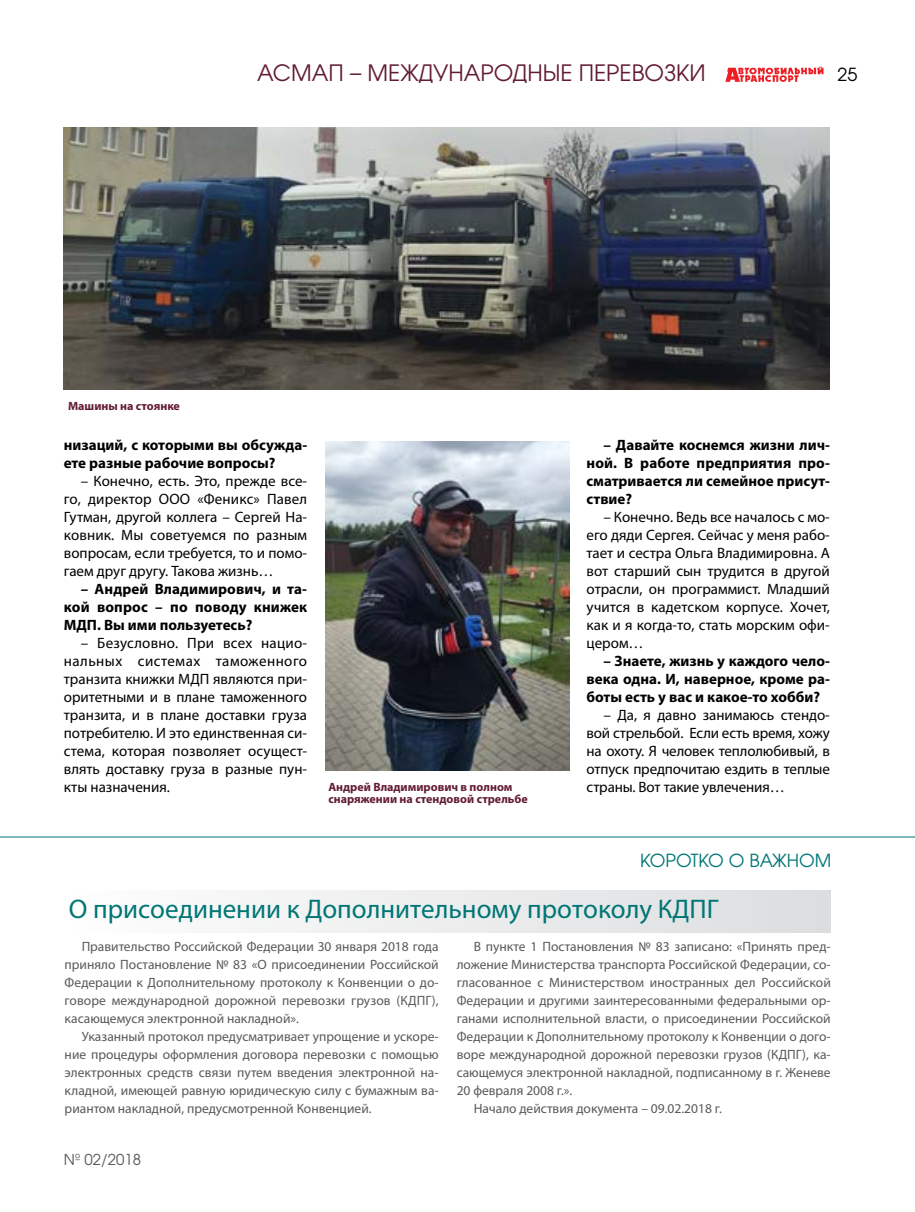
<style>
.page{position:relative;width:915px;height:1212px;background:#fff}
.page>*{position:absolute;margin:0;border:0;box-sizing:border-box;transform-origin:0 0}
.t1{font:27px "Myriad Pro";color:#007675}
.t2{font:22.5px "AG Avalanche C";color:#621c31}
.t3{font:18px "AG Avalanche C";color:#007675}
.t4{font:18px "AG Avalanche C";color:#000}
.t5{font:15px/18px "Myriad Pro";color:#000;text-align:justify}
.t6{font:700 15px/18px "Myriad Pro";color:#000;text-align:justify}
.t7{font:15px "AG Avalanche C";color:#58595b}
.t8{font:13.5px/18px "Myriad Pro";color:#58595b;text-align:justify}
.t9{font:700 12px/12px "Myriad Pro";color:#621c31}
</style>
<div class="page">
<svg style="left:725px;top:66px;width:98px;height:16px"></svg>
<div style="left:65px;top:890px;width:765px;height:43px;background:linear-gradient(to right,#fdfdfe,#dcddde)"></div>
<img style="left:64px;top:128px;width:765px;height:261px">
<img style="left:326px;top:441px;width:243px;height:330px">
<hr style="left:0;top:837px;width:914px;height:1px;background:#007675">
<h2 class="t2" style="left:257px;top:59px;width:450px">АСМАП – МЕЖДУНАРОДНЫЕ ПЕРЕВОЗКИ</h2>
<h3 class="t4" style="left:837px;top:63px;width:21px">25</h3>
<p class="t9" style="left:68px;top:399px;width:113px">Машины на стоянке</p>
<p class="t6" style="left:64px;top:435px;width:245px">низаций, с которыми вы обсужда&shy;ете разные рабочие вопросы?</p>
<p class="t5" style="left:64px;top:472px;width:245px;text-indent:17px">– Конечно, есть. Это, прежде все&shy;го, директор ООО «Феникс» Павел Гутман, другой коллега – Сергей На&shy;ковник. Мы советуемся по разным вопросам, если требуется, то и помо&shy;гаем друг другу. Такова жизнь…</p>
<p class="t6" style="left:64px;top:579px;width:245px;text-indent:17px">– Андрей Владимирович, и та&shy;кой вопрос – по поводу книжек МДП. Вы ими пользуетесь?</p>
<p class="t5" style="left:64px;top:634px;width:245px;text-indent:17px">– Безусловно. При всех нацио&shy;нальных системах таможенного транзита книжки МДП являются при&shy;оритетными и в плане таможенного транзита, и в плане доставки груза потребителю. И это единственная си&shy;стема, которая позволяет осущест&shy;влять доставку груза в разные пун&shy;кты назначения.</p>
<p class="t9" style="left:328px;top:781px;width:201px">Андрей Владимирович в полном снаряжении на стендовой стрельбе</p>
<p class="t6" style="left:586px;top:435px;width:245px;text-indent:17px">– Давайте коснемся жизни лич&shy;ной. В работе предприятия про&shy;сматривается ли семейное присут&shy;ствие?</p>
<p class="t5" style="left:586px;top:508px;width:245px;text-indent:17px">– Конечно. Ведь все началось с мо&shy;его дяди Сергея. Сейчас у меня рабо&shy;тает и сестра Ольга Владимировна. А вот старший сын трудится в другой отрасли, он программист. Младший учится в кадетском корпусе. Хочет, как и я когда-то, стать морским офи&shy;цером…</p>
<p class="t6" style="left:586px;top:651px;width:245px;text-indent:17px">– Знаете, жизнь у каждого чело&shy;века одна. И, наверное, кроме ра&shy;боты есть у вас и какое-то хобби?</p>
<p class="t5" style="left:586px;top:706px;width:245px;text-indent:17px">– Да, я давно занимаюсь стендо&shy;вой стрельбой. Если есть время, хожу на охоту. Я человек теплолюбивый, в отпуск предпочитаю ездить в теплые страны. Вот такие увлечения…</p>
<h3 class="t3" style="left:640px;top:850px;width:192px">КОРОТКО О ВАЖНОМ</h3>
<h1 class="t1" style="left:69px;top:892px;width:651px">О присоединении к Дополнительному протоколу КДПГ</h1>
<p class="t8" style="left:65px;top:937px;width:375px;text-indent:17px">Правительство Российской Федерации 30 января 2018 года приняло Постановление № 83 «О присоединении Российской Федерации к Дополнительному протоколу к Конвенции о до&shy;говоре международной дорожной перевозки грузов (КДПГ), касающемуся электронной накладной».</p>
<p class="t8" style="left:65px;top:1027px;width:375px;text-indent:17px">Указанный протокол предусматривает упрощение и ускоре&shy;ние процедуры оформления договора перевозки с помощью электронных средств связи путем введения электронной на&shy;кладной, имеющей равную юридическую силу с бумажным ва&shy;риантом накладной, предусмотренной Конвенцией.</p>
<p class="t7" style="left:64px;top:1150px;width:79px">№ 02/2018</p>
<p class="t8" style="left:473px;top:937px;width:358px">В пункте 1 Постановления № 83 записано: «Принять пред-</p>
<p class="t8" style="left:456px;top:955px;width:375px">ложение Министерства транспорта Российской Федерации, со-</p>
<p class="t8" style="left:456px;top:973px;width:375px">гласованное с Министерством иностранных дел Российской</p>
<p class="t8" style="left:456px;top:991px;width:375px">Федерации и другими заинтересованными федеральными ор-</p>
<p class="t8" style="left:456px;top:1009px;width:375px">ганами исполнительной власти, о присоединении Российской</p>
<p class="t8" style="left:456px;top:1027px;width:375px">Федерации к Дополнительному протоколу к Конвенции о дого-</p>
<p class="t8" style="left:456px;top:1045px;width:375px">воре международной дорожной перевозки грузов (КДПГ), ка-</p>
<p class="t8" style="left:456px;top:1063px;width:375px">сающемуся электронной накладной, подписанному в г. Женеве</p>
<p class="t8" style="left:456px;top:1081px;width:117px">20 февраля 2008 г.».</p>
<p class="t8" style="left:473px;top:1099px;width:249px">Начало действия документа – 09.02.2018 г.</p>
</div>
